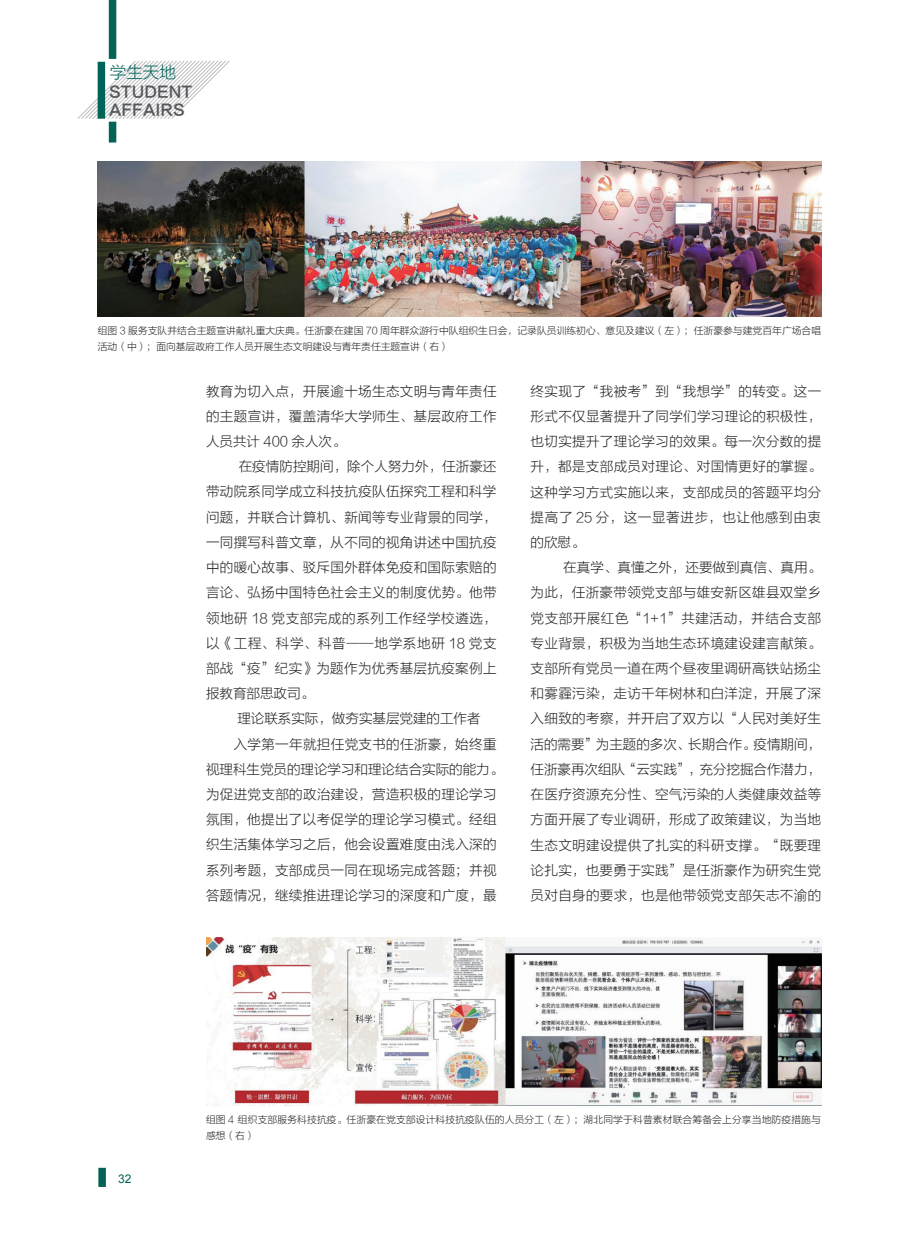
<style>
.page{position:relative;width:919px;height:1238px;background:#fff}
.page>*{position:absolute;margin:0;border:0;box-sizing:border-box;transform-origin:0 0}
.t1{font:16.5px "FZLTXHK GBK1 0";color:#016457}
.t2{font:15px/18.3px "FZLTZCHK GBK1 0";color:#57585a}
.t3{font:13.5px/25.2px "FZLTXHK GBK1 0";letter-spacing:.025em;color:#231f20;text-align:justify}
.t4{font:13.5px "FZLTXHK GBK1 0";color:#231f20}
.t5{font:12px "Arial";color:#016457}
.t6{font:9.75px/16.2px "FZLTXHK GBK1 0";letter-spacing:.005em;color:#231f20}
</style>
<div class="page">
<svg style="left:77px;top:61px;width:153px;height:58px"></svg>
<div style="left:109px;top:0;width:7px;height:59px;background:#016457"></div>
<div style="left:98px;top:62px;width:7px;height:57px;background:#016457"></div>
<div style="left:109px;top:122px;width:7px;height:20px;background:#016457"></div>
<div style="left:98px;top:1167px;width:8px;height:19px;background:#016457"></div>
<img style="left:98px;top:162px;width:723px;height:155px">
<img style="left:206px;top:937px;width:615px;height:168px">
<p class="t1" style="left:110px;top:63px;width:67px">学生天地</p>
<p class="t2" style="left:109px;top:83px;width:85px">STUDENT<br>AFFAIRS</p>
<p class="t6" style="left:98px;top:322px;width:724px">组图 3 服务支队并结合主题宣讲献礼重大庆典。任浙豪在建国 70 周年群众游行中队组织生日会，记录队员训练初心、意见及建议（左）；任浙豪参与建党百年广场合唱活动（中）；面向基层政府工作人员开展生态文明建设与青年责任主题宣讲（右）</p>
<p class="t3" style="left:206px;top:378px;width:292px">教育为切入点，开展逾十场生态文明与青年责任的主题宣讲，覆盖清华大学师生、基层政府工作人员共计 400 余人次。</p>
<p class="t3" style="left:206px;top:454px;width:292px;text-indent:33px">在疫情防控期间，除个人努力外，任浙豪还带动院系同学成立科技抗疫队伍探究工程和科学问题，并联合计算机、新闻等专业背景的同学，一同撰写科普文章，从不同的视角讲述中国抗疫中的暖心故事、驳斥国外群体免疫和国际索赔的言论、弘扬中国特色社会主义的制度优势。他带领地研 18 党支部完成的系列工作经学校遴选，以《工程、科学、科普——地学系地研 18 党支部战“疫”纪实》为题作为优秀基层抗疫案例上报教育部思政司。</p>
<p class="t4" style="left:237px;top:711px;width:245px">理论联系实际，做夯实基层党建的工作者</p>
<p class="t3" style="left:234px;top:731px;width:264px">入学第一年就担任党支书的任浙豪，始终重</p>
<p class="t4" style="left:206px;top:761px;width:298px">视理科生党员的理论学习和理论结合实际的能力。</p>
<p class="t3" style="left:206px;top:782px;width:292px">为促进党支部的政治建设，营造积极的理论学习</p>
<p class="t3" style="left:206px;top:807px;width:292px">氛围，他提出了以考促学的理论学习模式。经组</p>
<p class="t3" style="left:206px;top:832px;width:292px">织生活集体学习之后，他会设置难度由浅入深的</p>
<p class="t3" style="left:206px;top:857px;width:292px">系列考题，支部成员一同在现场完成答题；并视</p>
<p class="t3" style="left:206px;top:883px;width:292px">答题情况，继续推进理论学习的深度和广度，最</p>
<p class="t3" style="left:530px;top:379px;width:292px">终实现了“我被考”到“我想学”的转变。这一形式不仅显著提升了同学们学习理论的积极性，也切实提升了理论学习的效果。每一次分数的提升，都是支部成员对理论、对国情更好的掌握。这种学习方式实施以来，支部成员的答题平均分提高了 25 分，这一显著进步，也让他感到由衷的欣慰。</p>
<p class="t3" style="left:530px;top:555px;width:292px;text-indent:33px">在真学、真懂之外，还要做到真信、真用。为此，任浙豪带领党支部与雄安新区雄县双堂乡党支部开展红色“1+1”共建活动，并结合支部专业背景，积极为当地生态环境建设建言献策。支部所有党员一道在两个昼夜里调研高铁站扬尘和雾霾污染，走访千年树林和白洋淀，开展了深入细致的考察，并开启了双方以“人民对美好生活的需要”为主题的多次、长期合作。疫情期间，任浙豪再次组队“云实践”，充分挖掘合作潜力，在医疗资源充分性、空气污染的人类健康效益等方面开展了专业调研，形成了政策建议，为当地生态文明建设提供了扎实的科研支撑。“既要理论扎实，也要勇于实践”是任浙豪作为研究生党员对自身的要求，也是他带领党支部矢志不渝的</p>
<p class="t5" style="left:118px;top:1170px;width:15px">32</p>
<p class="t6" style="left:206px;top:1111px;width:616px">组图 4 组织支部服务科技抗疫。任浙豪在党支部设计科技抗疫队伍的人员分工（左）；湖北同学于科普素材联合筹备会上分享当地防疫措施与感想（右）</p>
</div>
